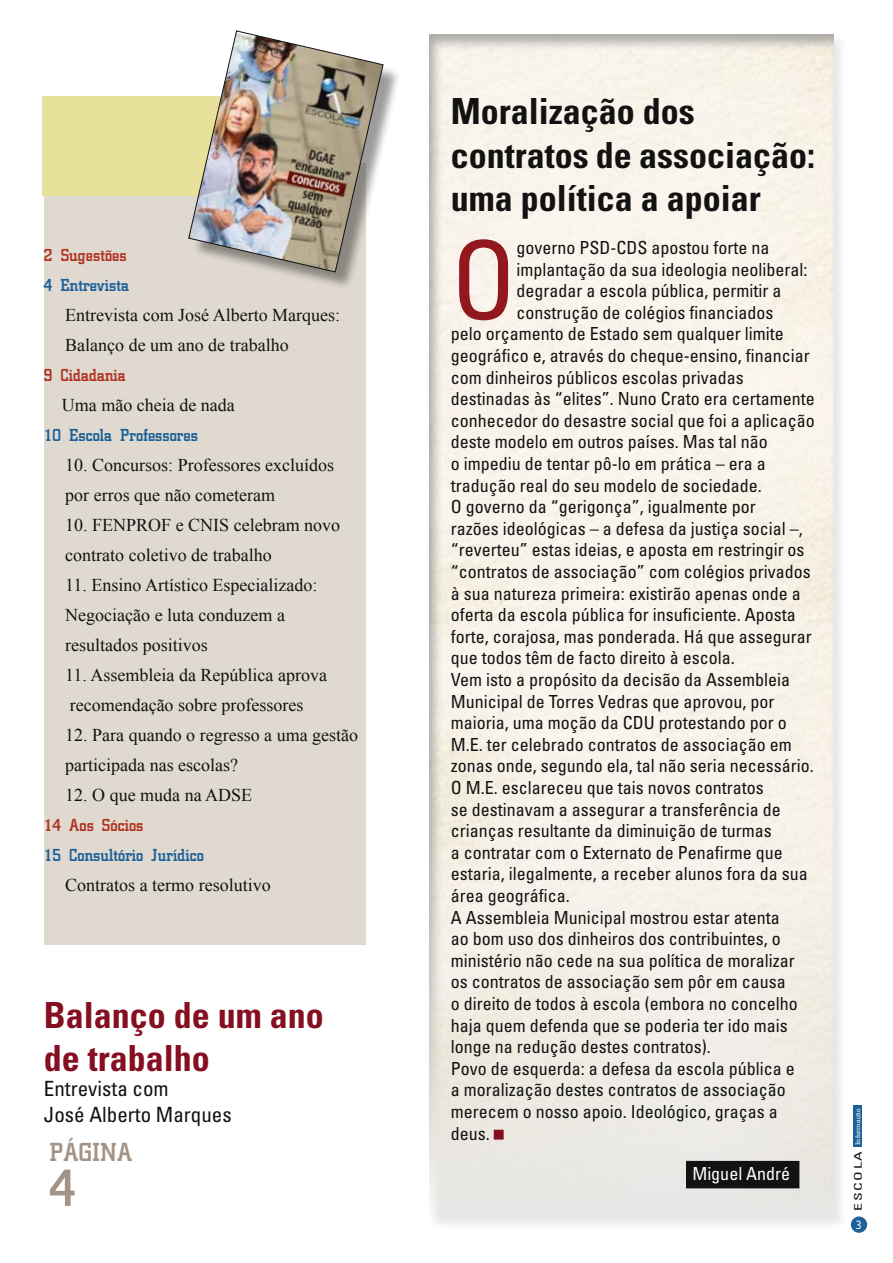
<style>
.page{position:relative;width:893px;height:1263px;background:#fff}
.page>*{position:absolute;margin:0;border:0;box-sizing:border-box;transform-origin:0 0}
.t1{font:condensed 107.7px "Univers";color:#93171e}
.t2{font:700 54px "Civic";color:#a49384}
.t3{font:700 condensed 36px/43.2px "Univers";color:#121212}
.t4{font:700 condensed 36px/43.2px "Univers";color:#850f21}
.t5{font:700 27px "Civic";color:#a49384}
.t6{font:condensed 21px/25.2px "Univers";color:#121212}
.t7{font:condensed 18px "Univers";color:#121212}
.t8{font:18px/30px "Times New Roman";color:#121212}
.t9{font:700 18px "Civic";color:#1d6198}
.t10{font:700 18px "Civic";color:#b13323}
.t11{font:condensed 18px "Univers";color:#fff}
.t12{font:12px "Andale Mono";color:#fff}
.t13{font:condensed 10.5px "Univers";letter-spacing:.1em;color:#121212;scale:1.5 1}
.t14{font:6.75px "Civic";letter-spacing:.01em;color:#fff;scale:1.33 1}
</style>
<div class="page">
<div style="left:853px;top:1106px;width:9px;height:42px;background:#1d6198"></div>
<div style="left:851px;top:1216px;width:16px;height:17px;background:#1d6198;border-radius:50%"></div>
<hr style="left:0;top:0;width:1px;height:1263px;background:#ebeada">
<div style="left:44px;top:163px;width:322px;height:782px;background:#e0d9cf"></div>
<div style="left:43px;top:96px;width:301px;height:100px;background:#e8e19c"></div>
<div style="left:427px;top:32px;width:421px;height:1199px;background:#f2f2f2"></div>
<div style="left:428px;top:33px;width:406px;height:1184px;background:#121212;opacity:.75"></div>
<div style="left:687px;top:1161px;width:112px;height:27px;background:#121212"></div>
<div style="left:192px;top:34px;width:209px;height:256px;background:#121212;opacity:.42"></div>
<img style="left:188px;top:30px;width:195px;height:242px">
<div style="left:494px;top:1130px;width:10px;height:9px;background:#850f21;border:2px solid #850f21"></div>
<p class="t3" style="left:451px;top:90px;width:366px">Moralização dos contratos de associação: uma política a apoiar</p>
<p class="t1" style="left:451px;top:212px;width:67px">O</p>
<p class="t7" style="left:517px;top:236px;width:254px">governo PSD-CDS apostou forte na</p>
<p class="t10" style="left:44px;top:245px;width:84px">2 Sugestões</p>
<p class="t9" style="left:44px;top:275px;width:87px">4 Entrevista</p>
<p class="t8" style="left:65px;top:300px;width:276px">Entrevista com José Alberto Marques:</p>
<p class="t8" style="left:65px;top:330px;width:225px">Balanço de um ano de trabalho</p>
<p class="t10" style="left:44px;top:365px;width:83px">9 Cidadania</p>
<p class="t8" style="left:62px;top:390px;width:174px">Uma mão cheia de nada</p>
<p class="t9" style="left:44px;top:425px;width:156px">10 Escola Professores</p>
<p class="t8" style="left:65px;top:450px;width:270px">10. Concursos: Professores excluídos por erros que não cometeram</p>
<p class="t8" style="left:65px;top:510px;width:276px">10. FENPROF e CNIS celebram novo contrato coletivo de trabalho</p>
<p class="t8" style="left:65px;top:570px;width:254px">11. Ensino Artístico Especializado:<br>Negociação e luta conduzem a resultados positivos</p>
<p class="t8" style="left:65px;top:660px;width:263px">11. Assembleia da República aprova recomendação sobre professores</p>
<p class="t8" style="left:65px;top:720px;width:294px">12. Para quando o regresso a uma gestão participada nas escolas?</p>
<p class="t8" style="left:65px;top:780px;width:188px">12. O que muda na ADSE</p>
<p class="t10" style="left:44px;top:815px;width:101px">14 Aos Sócios</p>
<p class="t9" style="left:44px;top:845px;width:161px">15 Consultório Jurídico</p>
<p class="t8" style="left:65px;top:870px;width:207px">Contratos a termo resolutivo</p>
<p class="t7" style="left:517px;top:258px;width:292px">implantação da sua ideologia neoliberal:</p>
<p class="t7" style="left:517px;top:279px;width:266px">degradar a escola pública, permitir a</p>
<p class="t7" style="left:517px;top:301px;width:258px">construção de colégios financiados</p>
<p class="t7" style="left:451px;top:322px;width:334px">pelo orçamento de Estado sem qualquer limite</p>
<p class="t7" style="left:451px;top:344px;width:360px">geográfico e, através do cheque-ensino, financiar</p>
<p class="t7" style="left:451px;top:366px;width:294px">com dinheiros públicos escolas privadas</p>
<p class="t7" style="left:451px;top:387px;width:365px">destinadas às “elites”. Nuno Crato era certamente</p>
<p class="t7" style="left:451px;top:409px;width:365px">conhecedor do desastre social que foi a aplicação</p>
<p class="t7" style="left:451px;top:430px;width:318px">deste modelo em outros países. Mas tal não</p>
<p class="t7" style="left:451px;top:452px;width:316px">o impediu de tentar pô-lo em prática – era a</p>
<p class="t7" style="left:451px;top:474px;width:312px">tradução real do seu modelo de sociedade.</p>
<p class="t7" style="left:451px;top:495px;width:306px">O governo da “gerigonça”, igualmente por</p>
<p class="t7" style="left:451px;top:517px;width:353px">razões ideológicas – a defesa da justiça social –,</p>
<p class="t7" style="left:451px;top:538px;width:355px">“reverteu” estas ideias, e aposta em restringir os</p>
<p class="t7" style="left:451px;top:560px;width:361px">“contratos de associação” com colégios privados</p>
<p class="t7" style="left:451px;top:582px;width:351px">à sua natureza primeira: existirão apenas onde a</p>
<p class="t7" style="left:451px;top:603px;width:346px">oferta da escola pública for insuficiente. Aposta</p>
<p class="t7" style="left:451px;top:625px;width:362px">forte, corajosa, mas ponderada. Há que assegurar</p>
<p class="t7" style="left:451px;top:646px;width:285px">que todos têm de facto direito à escola.</p>
<p class="t7" style="left:451px;top:668px;width:341px">Vem isto a propósito da decisão da Assembleia</p>
<p class="t7" style="left:451px;top:690px;width:325px">Municipal de Torres Vedras que aprovou, por</p>
<p class="t7" style="left:451px;top:711px;width:337px">maioria, uma moção da CDU protestando por o</p>
<p class="t7" style="left:451px;top:733px;width:342px">M.E. ter celebrado contratos de associação em</p>
<p class="t7" style="left:451px;top:754px;width:364px">zonas onde, segundo ela, tal não seria necessário.</p>
<p class="t7" style="left:451px;top:776px;width:314px">O M.E. esclareceu que tais novos contratos</p>
<p class="t7" style="left:451px;top:798px;width:331px">se destinavam a assegurar a transferência de</p>
<p class="t7" style="left:451px;top:819px;width:322px">crianças resultante da diminuição de turmas</p>
<p class="t7" style="left:451px;top:841px;width:333px">a contratar com o Externato de Penafirme que</p>
<p class="t7" style="left:451px;top:862px;width:358px">estaria, ilegalmente, a receber alunos fora da sua</p>
<p class="t7" style="left:451px;top:884px;width:120px">área geográfica.</p>
<p class="t7" style="left:451px;top:906px;width:330px">A Assembleia Municipal mostrou estar atenta</p>
<p class="t7" style="left:451px;top:927px;width:331px">ao bom uso dos dinheiros dos contribuintes, o</p>
<p class="t7" style="left:451px;top:949px;width:345px">ministério não cede na sua política de moralizar</p>
<p class="t7" style="left:451px;top:970px;width:336px">os contratos de associação sem pôr em causa</p>
<p class="t7" style="left:451px;top:992px;width:348px">o direito de todos à escola (embora no concelho</p>
<p class="t7" style="left:451px;top:1014px;width:338px">haja quem defenda que se poderia ter ido mais</p>
<p class="t7" style="left:451px;top:1035px;width:261px">longe na redução destes contratos).</p>
<p class="t7" style="left:451px;top:1057px;width:345px">Povo de esquerda: a defesa da escola pública e</p>
<p class="t7" style="left:451px;top:1078px;width:336px">a moralização destes contratos de associação</p>
<p class="t7" style="left:451px;top:1100px;width:328px">merecem o nosso apoio. Ideológico, graças a</p>
<p class="t7" style="left:451px;top:1122px;width:40px">deus.</p>
<p class="t4" style="left:44px;top:993px;width:281px">Balanço de um ano de trabalho</p>
<p class="t6" style="left:44px;top:1076px;width:189px">Entrevista com<br>José Alberto Marques</p>
<p class="t5" style="left:50px;top:1137px;width:84px">PÁGINA</p>
<p class="t2" style="left:50px;top:1158px;width:27px">4</p>
<p class="t11" style="left:692px;top:1162px;width:99px">Miguel André</p>
<p class="t14" style="left:854px;top:1145px;width:29px;rotate:-90deg">Informação</p>
<p class="t13" style="left:852px;top:1211px;width:41px;rotate:-90deg">ESCOLA</p>
<p class="t12" style="left:855px;top:1217px;width:9px">3</p>
</div>
